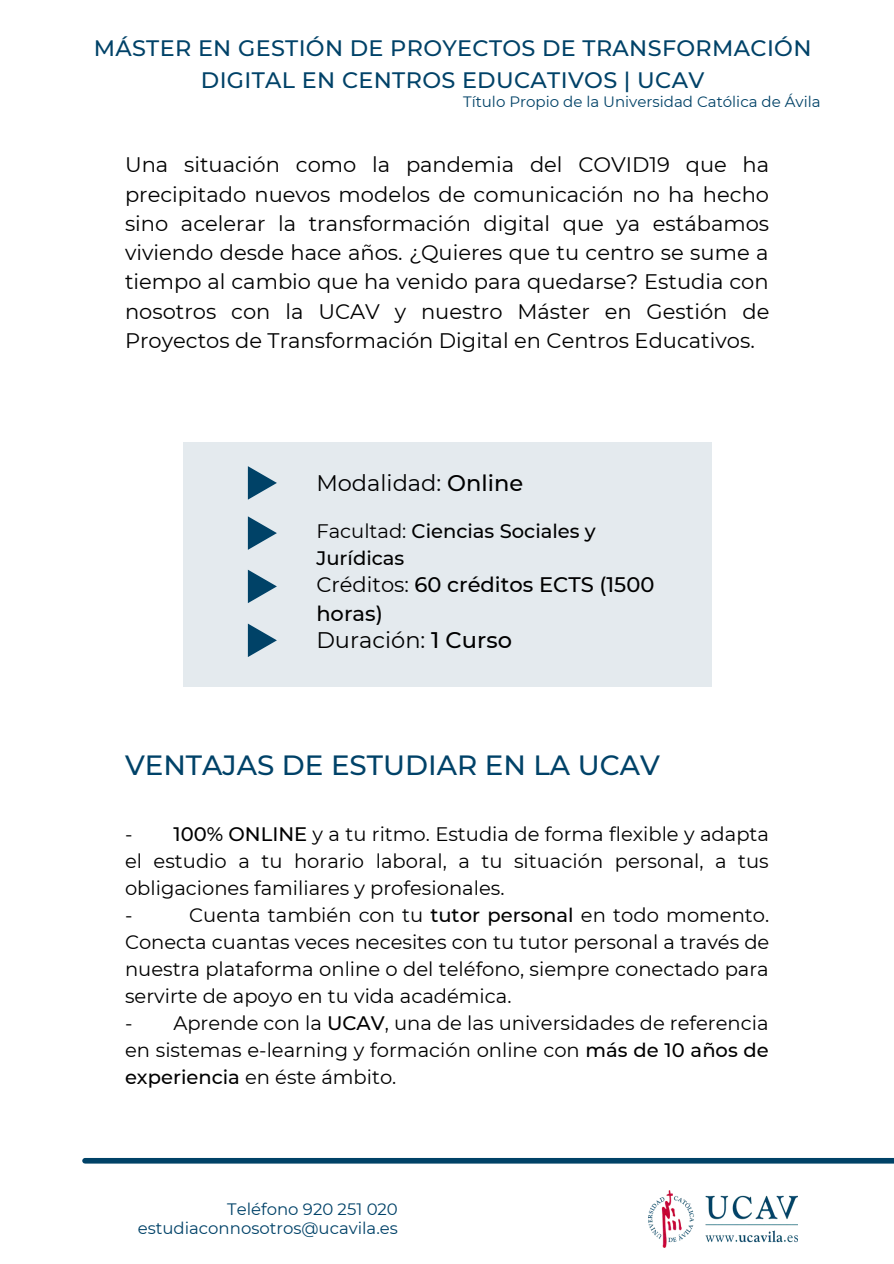
<style>
.page{position:relative;width:894px;height:1264px;background:#fff}
.page>*{position:absolute;margin:0;border:0;box-sizing:border-box;transform-origin:0 0}
.t1{font:500 27.75px "Montserrat";color:#004268}
.t2{font:22.5px "Montserrat";color:#000}
.t3{font:500 22.35px/31.5px "Montserrat";letter-spacing:.015em;color:#004268;text-align:center}
.t4{font:21px/29.2px "Montserrat";color:#000;text-align:justify}
.t5{font:500 21px/29.2px "Montserrat";color:#000}
.t6{font:19.5px/27px "Montserrat";color:#000;text-align:justify}
.t7{font:500 19.5px/27px "Montserrat";color:#000}
.t8{font:16.5px "Montserrat";color:#004268}
.t9{font:15px "Montserrat";color:#004267}
.s1{font-weight:500}
.s2{font-weight:400}
</style>
<div class="page">
<div style="left:85px;top:1157px;width:808px;height:6px;background:#004267"></div>
<div style="left:183px;top:442px;width:528px;height:245px;background:#e4eaee"></div>
<img style="left:648px;top:1190px;width:149px;height:57px">
<p class="t3" style="left:94px;top:32px;width:719px">MÁSTER EN GESTIÓN DE PROYECTOS DE TRANSFORMACIÓN<br>DIGITAL EN CENTROS EDUCATIVOS | UCAV</p>
<p class="t9" style="left:463px;top:93px;width:359px">Título Propio de la Universidad Católica de Ávila</p>
<p class="t4" style="left:125px;top:150px;width:645px">Una situación como la pandemia del COVID19 que ha precipitado nuevos modelos de comunicación no ha hecho sino acelerar la transformación digital que ya estábamos viviendo desde hace años. ¿Quieres que tu centro se sume a tiempo al cambio que ha venido para quedarse? Estudia con nosotros con la UCAV y nuestro Máster en Gestión de Proyectos de Transformación Digital en Centros Educativos.</p>
<p class="t2" style="left:316px;top:469px;width:208px">Modalidad: <span class="s1">Online</span></p>
<p class="t7" style="left:316px;top:517px;width:281px"><span class="s2">Facultad:</span> Ciencias Sociales y<br>Jurídicas</p>
<p class="t5" style="left:316px;top:570px;width:339px"><span class="s2">Créditos:</span> 60 créditos ECTS (1500 horas)</p>
<p class="t2" style="left:316px;top:626px;width:197px">Duración: <span class="s1">1 Curso</span></p>
<p class="t1" style="left:125px;top:748px;width:536px">VENTAJAS DE ESTUDIAR EN LA UCAV</p>
<p class="t6" style="left:125px;top:820px;width:645px">- <span class="s1">100% ONLINE</span> y a tu ritmo. Estudia de forma flexible y adapta el estudio a tu horario laboral, a tu situación personal, a tus obligaciones familiares y profesionales.</p>
<p class="t6" style="left:125px;top:901px;width:9px">-</p>
<p class="t6" style="left:125px;top:901px;width:645px;text-indent:64px">Cuenta también con tu <span class="s1">tutor personal</span> en todo momento.<br>Conecta cuantas veces necesites con tu tutor personal a través de nuestra plataforma online o del teléfono, siempre conectado para servirte de apoyo en tu vida académica.</p>
<p class="t6" style="left:125px;top:1009px;width:645px">- Aprende con la <span class="s1">UCAV</span>, una de las universidades de referencia en sistemas e-learning y formación online con <span class="s1">más de 10 años de experiencia</span> en éste ámbito.</p>
<p class="t8" style="left:227px;top:1198px;width:172px">Teléfono 920 251 020</p>
<p class="t8" style="left:138px;top:1218px;width:262px">estudiaconnosotros@ucavila.es</p>
</div>
